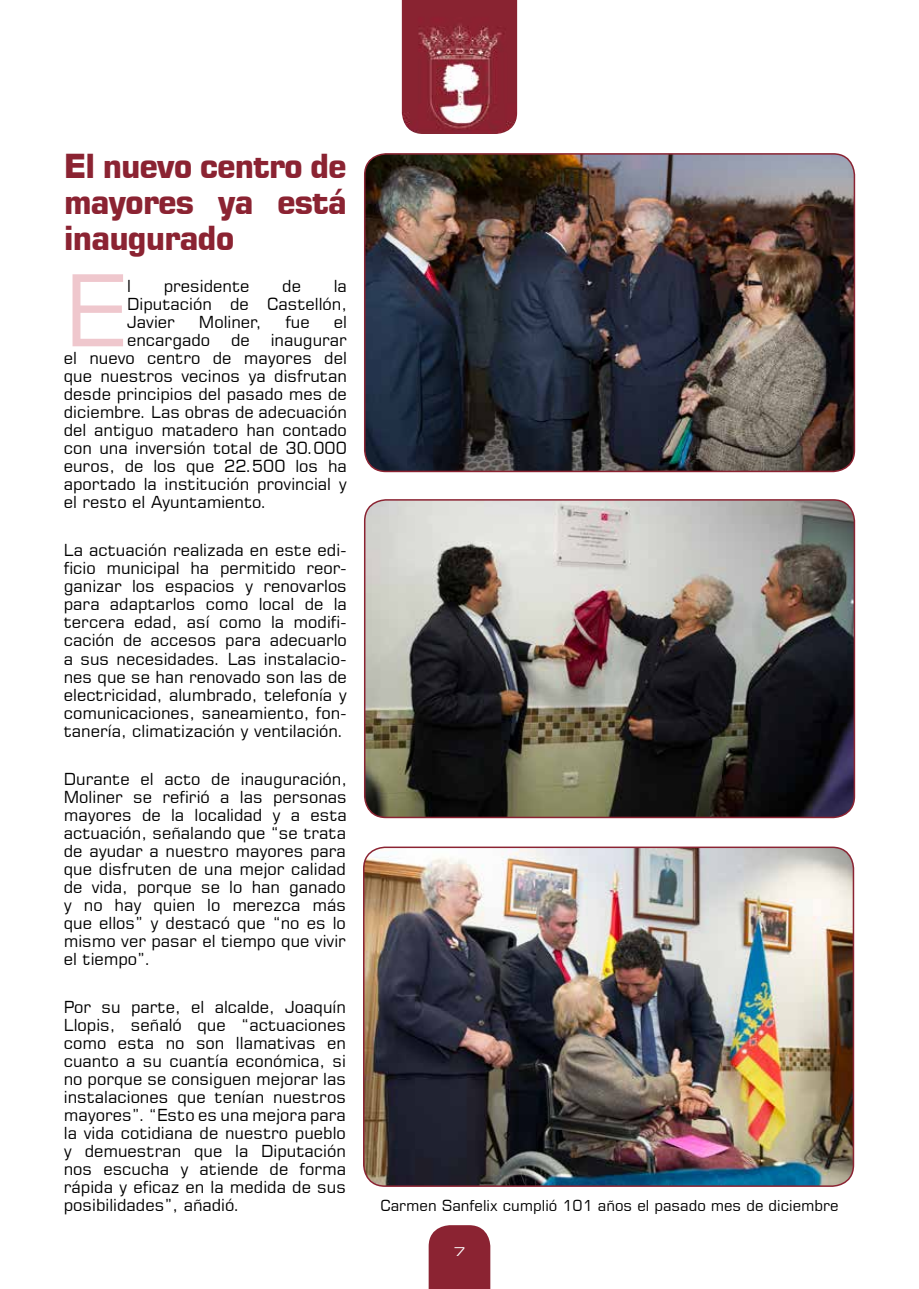
<style>
.page{position:relative;width:919px;height:1289px;background:#fff}
.page>*{position:absolute;margin:0;border:0;box-sizing:border-box;transform-origin:0 0}
.t1{font:99px "Square 721 BT";color:#efc7cd}
.t2{font:700 33px/36px "Square 721 BT";letter-spacing:-.04em;color:#8b2332;text-align:justify}
.t3{font:16.5px/18px "Square 721 BT";color:#000;text-align:justify}
.t4{font:15px "Square 721 BT";color:#000}
.t5{font:expanded 12px "Square 721 BT";color:#fff}
</style>
<div class="page">
<svg style="left:428px;top:1225px;width:62px;height:63px;background:#912f3d"></svg>
<img style="left:402px;top:0;width:115px;height:134px">
<img style="left:364px;top:154px;width:490px;height:317px">
<div style="left:364px;top:153px;width:491px;height:319px;border:2px solid #8b2332;border-radius:21px"></div>
<img style="left:364px;top:500px;width:490px;height:317px">
<div style="left:364px;top:499px;width:491px;height:319px;border:2px solid #8b2332;border-radius:21px"></div>
<img style="left:364px;top:849px;width:489px;height:337px">
<div style="left:363px;top:846px;width:491px;height:340px;border:2px solid #8b2332;border-radius:21px"></div>
<h2 class="t2" style="left:64px;top:148px;width:285px">El nuevo centro de mayores ya está inaugurado</h2>
<h1 class="t1" style="left:64px;top:248px;width:65px">E</h1>
<p class="t3" style="left:127px;top:277px;width:5px">l</p>
<p class="t3" style="left:164px;top:277px;width:87px">presidente</p>
<p class="t3" style="left:282px;top:277px;width:20px">de</p>
<p class="t3" style="left:127px;top:277px;width:221px;text-indent:206px">la Diputación de Castellón, Javier</p>
<p class="t3" style="left:199px;top:313px;width:64px">Moliner,</p>
<p class="t3" style="left:285px;top:313px;width:26px">fue</p>
<p class="t3" style="left:334px;top:313px;width:15px">el</p>
<p class="t3" style="left:127px;top:331px;width:85px">encargado</p>
<p class="t3" style="left:231px;top:331px;width:20px">de</p>
<p class="t3" style="left:64px;top:331px;width:284px;text-indent:207px">inaugurar el nuevo centro de mayores del que nuestros vecinos ya disfrutan desde principios del pasado mes de diciembre. Las obras de adecuación del antiguo matadero han contado con una inversión total de 30.000 euros, de los que 22.500 los ha aportado la institución provincial y el resto el Ayuntamiento.</p>
<p class="t3" style="left:64px;top:541px;width:284px">La actuación realizada en este edi&shy;ficio municipal ha permitido reor&shy;ganizar los espacios y renovarlos para adaptarlos como local de la tercera edad, así como la modifi&shy;cación de accesos para adecuarlo a sus necesidades. Las instalacio&shy;nes que se han renovado son las de electricidad, alumbrado, telefonía y comunicaciones, saneamiento, fon&shy;tanería, climatización y ventilación.</p>
<p class="t3" style="left:64px;top:769px;width:284px">Durante el acto de inauguración, Moliner se refirió a las personas mayores de la localidad y a esta actuación, señalando que “se trata de ayudar a nuestro mayores para que disfruten de una mejor calidad de vida, porque se lo han ganado y no hay quien lo merezca más que ellos” y destacó que “no es lo mismo ver pasar el tiempo que vivir el tiempo”.</p>
<p class="t3" style="left:64px;top:997px;width:284px">Por su parte, el alcalde, Joaquín Llopis, señaló que “actuaciones como esta no son llamativas en cuanto a su cuantía económica, si no porque se consiguen mejorar las instalaciones que tenían nuestros mayores”. “Esto es una mejora para la vida cotidiana de nuestro pueblo y demuestran que la Diputación nos escucha y atiende de forma rápida y eficaz en la medida de sus posibilidades”, añadió.</p>
<p class="t4" style="left:380px;top:1196px;width:459px">Carmen Sanfelix cumplió 101 años el pasado mes de diciembre</p>
<p class="t5" style="left:454px;top:1243px;width:13px">7</p>
</div>
